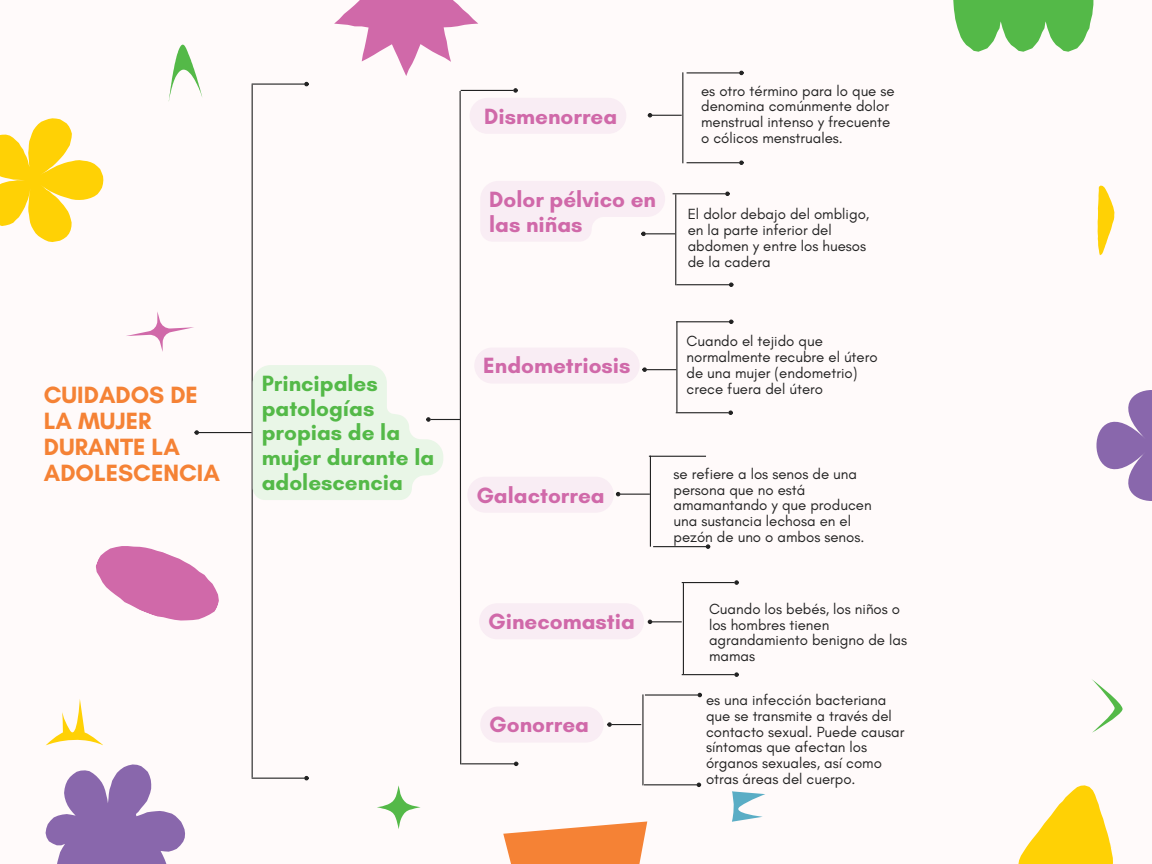
<style>
.page{position:relative;width:1152px;height:864px;background:#fffafa}
.page>*{position:absolute;margin:0;border:0;box-sizing:border-box;transform-origin:0 0}
.t1{font:700 24px/25.8px "Glacial Indifference";color:#f58235}
.t2{font:700 22.5px/24.8px "Glacial Indifference";color:#d069a9}
.t3{font:700 22.5px/24.8px "Glacial Indifference";color:#54b948}
.t4{font:15px/15.8px "Glacial Indifference";color:#222}
</style>
<div class="page">
<hr style="left:252px;top:85px;width:1px;height:693px;background:#222">
<hr style="left:252px;top:84px;width:53px;height:1px;background:#222">
<svg style="left:304px;top:82px;width:5px;height:4px"></svg>
<hr style="left:252px;top:778px;width:53px;height:1px;background:#222">
<svg style="left:304px;top:776px;width:5px;height:4px"></svg>
<hr style="left:199px;top:432px;width:53px;height:1px;background:#222">
<svg style="left:194px;top:430px;width:5px;height:5px"></svg>
<svg style="left:459px;top:90px;width:3px;height:675px"></svg>
<hr style="left:461px;top:90px;width:53px;height:1px;background:#222">
<svg style="left:513px;top:88px;width:5px;height:5px"></svg>
<hr style="left:461px;top:763px;width:53px;height:1px;background:#222">
<svg style="left:514px;top:762px;width:4px;height:4px"></svg>
<hr style="left:430px;top:419px;width:30px;height:1px;background:#222">
<hr style="left:682px;top:72px;width:1px;height:91px;background:#222">
<hr style="left:687px;top:72px;width:52px;height:1px;background:#222">
<svg style="left:739px;top:71px;width:5px;height:4px"></svg>
<hr style="left:687px;top:162px;width:52px;height:1px;background:#222">
<svg style="left:739px;top:160px;width:5px;height:5px"></svg>
<hr style="left:652px;top:115px;width:30px;height:1px;background:#222">
<svg style="left:648px;top:113px;width:4px;height:5px"></svg>
<hr style="left:675px;top:194px;width:1px;height:91px;background:#222">
<hr style="left:673px;top:193px;width:52px;height:1px;background:#222">
<svg style="left:725px;top:192px;width:5px;height:4px"></svg>
<hr style="left:676px;top:284px;width:53px;height:1px;background:#222">
<svg style="left:729px;top:282px;width:4px;height:5px"></svg>
<hr style="left:645px;top:233px;width:30px;height:1px;background:#222">
<hr style="left:676px;top:321px;width:1px;height:91px;background:#222">
<hr style="left:676px;top:321px;width:53px;height:1px;background:#222">
<svg style="left:729px;top:320px;width:4px;height:4px"></svg>
<hr style="left:676px;top:412px;width:53px;height:1px;background:#222">
<svg style="left:728px;top:410px;width:5px;height:5px"></svg>
<svg style="left:642px;top:367px;width:34px;height:5px"></svg>
<hr style="left:650px;top:456px;width:1px;height:91px;background:#222">
<hr style="left:649px;top:456px;width:57px;height:1px;background:#222">
<hr style="left:653px;top:546px;width:53px;height:1px;background:#222">
<svg style="left:706px;top:544px;width:4px;height:5px"></svg>
<hr style="left:620px;top:494px;width:30px;height:1px;background:#222">
<svg style="left:616px;top:492px;width:4px;height:4px"></svg>
<hr style="left:683px;top:583px;width:1px;height:91px;background:#222">
<hr style="left:682px;top:582px;width:53px;height:1px;background:#222">
<svg style="left:734px;top:580px;width:5px;height:5px"></svg>
<hr style="left:682px;top:674px;width:53px;height:1px;background:#222">
<svg style="left:734px;top:672px;width:5px;height:5px"></svg>
<hr style="left:652px;top:621px;width:30px;height:1px;background:#222">
<svg style="left:648px;top:620px;width:4px;height:4px"></svg>
<hr style="left:642px;top:694px;width:2px;height:91px;background:#222">
<hr style="left:645px;top:694px;width:53px;height:2px;background:#222">
<svg style="left:698px;top:693px;width:4px;height:4px"></svg>
<hr style="left:644px;top:784px;width:53px;height:1px;background:#222">
<svg style="left:697px;top:783px;width:4px;height:4px"></svg>
<svg style="left:607px;top:722px;width:34px;height:5px"></svg>
<svg style="left:0;top:118px;width:103px;height:124px"></svg>
<svg style="left:46px;top:764px;width:139px;height:100px"></svg>
<svg style="left:953px;top:0;width:140px;height:52px"></svg>
<svg style="left:1018px;top:785px;width:95px;height:79px"></svg>
<svg style="left:95px;top:546px;width:124px;height:75px"></svg>
<svg style="left:1096px;top:390px;width:56px;height:111px"></svg>
<svg style="left:126px;top:312px;width:68px;height:40px"></svg>
<svg style="left:334px;top:0;width:144px;height:76px"></svg>
<svg style="left:503px;top:821px;width:144px;height:43px"></svg>
<svg style="left:46px;top:699px;width:57px;height:46px"></svg>
<svg style="left:1092px;top:679px;width:31px;height:54px"></svg>
<svg style="left:1098px;top:186px;width:16px;height:69px"></svg>
<svg style="left:169px;top:45px;width:33px;height:55px"></svg>
<svg style="left:732px;top:791px;width:33px;height:31px"></svg>
<svg style="left:377px;top:785px;width:44px;height:44px"></svg>
<div style="left:470px;top:98px;width:156px;height:36px;background:#f9edf4;border-radius:18px"></div>
<svg style="left:481px;top:181px;width:184px;height:60px"></svg>
<svg style="left:253px;top:365px;width:190px;height:135px"></svg>
<div style="left:474px;top:348px;width:166px;height:36px;background:#f9edf4;border-radius:18px"></div>
<div style="left:467px;top:477px;width:147px;height:36px;background:#f9edf4;border-radius:18px"></div>
<div style="left:479px;top:603px;width:165px;height:36px;background:#f9edf4;border-radius:18px"></div>
<div style="left:480px;top:707px;width:124px;height:36px;background:#f9edf4;border-radius:18px"></div>
<p class="t1" style="left:44px;top:382px;width:178px">CUIDADOS DE<br>LA MUJER<br>DURANTE LA<br>ADOLESCENCIA</p>
<p class="t3" style="left:262px;top:371px;width:174px">Principales patologías propias de la mujer durante la adolescencia</p>
<p class="t2" style="left:484px;top:103px;width:135px">Dismenorrea</p>
<p class="t2" style="left:489px;top:187px;width:168px">Dolor pélvico en las niñas</p>
<p class="t2" style="left:483px;top:353px;width:149px">Endometriosis</p>
<p class="t4" style="left:701px;top:82px;width:195px">es otro término para lo que se denomina comúnmente dolor menstrual intenso y frecuente o cólicos menstruales.</p>
<p class="t4" style="left:688px;top:206px;width:183px">El dolor debajo del ombligo, en la parte inferior del abdomen y entre los huesos de la cadera</p>
<p class="t4" style="left:687px;top:333px;width:193px">Cuando el tejido que normalmente recubre el útero de una mujer (endometrio) crece fuera del útero</p>
<p class="t2" style="left:476px;top:482px;width:130px">Galactorrea</p>
<p class="t2" style="left:488px;top:609px;width:148px">Ginecomastia</p>
<p class="t2" style="left:489px;top:712px;width:101px">Gonorrea</p>
<p class="t4" style="left:673px;top:466px;width:200px">se refiere a los senos de una persona que no está amamantando y que producen una sustancia lechosa en el pezón de uno o ambos senos.</p>
<p class="t4" style="left:709px;top:601px;width:200px">Cuando los bebés, los niños o los hombres tienen agrandamiento benigno de las mamas</p>
<p class="t4" style="left:706px;top:692px;width:200px">es una infección bacteriana que se transmite a través del contacto sexual. Puede causar síntomas que afectan los órganos sexuales, así como otras áreas del cuerpo.</p>
</div>
